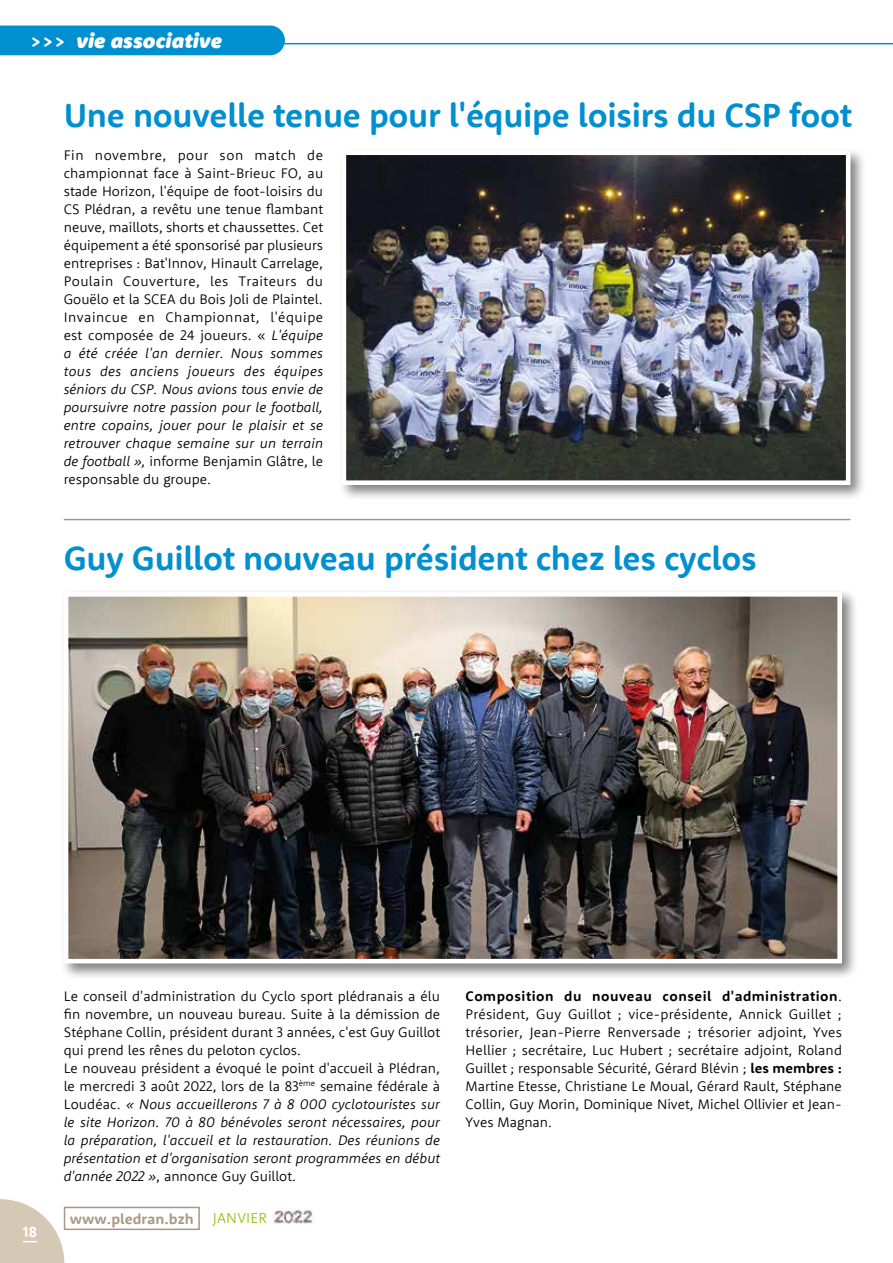
<style>
.page{position:relative;width:893px;height:1263px;background:#fff}
.page>*{position:absolute;margin:0;border:0;box-sizing:border-box;transform-origin:0 0}
.t1{font:700 34.5px "Rooney Sans";letter-spacing:-.01em;color:#008fcf}
.t2{font:italic 900 21px "Rooney Sans";color:#fff}
.t3{font:700 15px "Rooney Sans";color:#aa9783}
.t4{font:700 15px "Rooney Sans";color:#fff}
.t5{font:300 14.25px/18px "Rooney Sans";color:#000;text-align:justify}
.s1{font-weight:700;font-style:normal}
.s2{font-style:italic}
.s3{font-weight:700}
.s4{font-weight:300;color:#95c11f}
</style>
<div class="page">
<div style="left:64px;top:1207px;width:136px;height:23px;border:2px solid #aa9783"></div>
<img style="left:272px;top:1208px;width:42px;height:16px">
<svg style="left:0;top:1199px;width:64px;height:64px"></svg>
<hr style="left:276px;top:43px;width:617px;height:1px;background:#008fcf">
<div style="left:0;top:26px;width:285px;height:29px;background:#008fcf"></div>
<div style="left:338px;top:147px;width:529px;height:354px;background:#000;opacity:.5"></div>
<img style="left:348px;top:156px;width:496px;height:323px">
<div style="left:342px;top:150px;width:508px;height:335px;border:5px solid #fff"></div>
<div style="left:60px;top:588px;width:798px;height:392px;background:#000;opacity:.5"></div>
<img style="left:70px;top:598px;width:766px;height:359px">
<div style="left:64px;top:592px;width:778px;height:371px;border:5px solid #fff"></div>
<hr style="left:64px;top:519px;width:786px;height:1px;background:#aa9783">
<h2 class="t2" style="left:30px;top:27px;width:194px"><span class="s1">&gt;&gt;&gt;</span> vie associative</h2>
<h1 class="t1" style="left:64px;top:92px;width:790px">Une nouvelle tenue pour l'équipe loisirs du CSP foot</h1>
<p class="t5" style="left:64px;top:145px;width:261px">Fin novembre, pour son match de championnat face à Saint-Brieuc FO, au stade Horizon, l'équipe de foot-loisirs du CS Plédran, a revêtu une tenue flambant neuve, maillots, shorts et chaussettes. Cet équipement a été sponsorisé par plusieurs entreprises : Bat'Innov, Hinault Carrelage, Poulain Couverture, les Traiteurs du Gouëlo et la SCEA du Bois Joli de Plaintel.<br>Invaincue en Championnat, l'équipe est composée de 24 joueurs. « <span class="s2">L'équipe a été créée l'an dernier. Nous sommes tous des anciens joueurs des équipes séniors du CSP. Nous avions tous envie de poursuivre notre passion pour le football, entre copains, jouer pour le plaisir et se retrouver chaque semaine sur un terrain de football »,</span> informe Benjamin Glâtre, le responsable du groupe.</p>
<h1 class="t1" style="left:64px;top:535px;width:694px">Guy Guillot nouveau président chez les cyclos</h1>
<p class="t4" style="left:23px;top:1221px;width:16px">18</p>
<p class="t4" style="left:25px;top:1222px;width:16px">18</p>
<p class="t5" style="left:64px;top:987px;width:378px;text-align:left">Le conseil d'administration du Cyclo sport plédranais a élu fin novembre, un nouveau bureau. Suite à la démission de Stéphane Collin, président durant 3 années, c'est Guy Guillot qui prend les rênes du peloton cyclos.<br>Le nouveau président a évoqué le point d'accueil à Plédran, le mercredi 3 août 2022, lors de la 83<sup>ème</sup> semaine fédérale à Loudéac. <span class="s2">« Nous accueillerons 7 à 8 000 cyclotouristes sur le site Horizon. 70 à 80 bénévoles seront nécessaires, pour la préparation, l'accueil et la restauration. Des réunions de présentation et d'organisation seront programmées en début d'année 2022 »</span>, annonce Guy Guillot.</p>
<p class="t5" style="left:466px;top:987px;width:378px"><span class="s3">Composition du nouveau conseil d'administration</span>.<br>Président, Guy Guillot ; vice-présidente, Annick Guillet ; trésorier, Jean-Pierre Renversade ; trésorier adjoint, Yves Hellier ; secrétaire, Luc Hubert ; secrétaire adjoint, Roland Guillet ; responsable Sécurité, Gérard Blévin ; <span class="s3">les membres :<br></span>Martine Etesse, Christiane Le Moual, Gérard Rault, Stéphane Collin, Guy Morin, Dominique Nivet, Michel Ollivier et Jean-Yves Magnan.</p>
<p class="t3" style="left:70px;top:1209px;width:199px">www.pledran.bzh <span class="s4">JANVIER</span></p>
</div>
